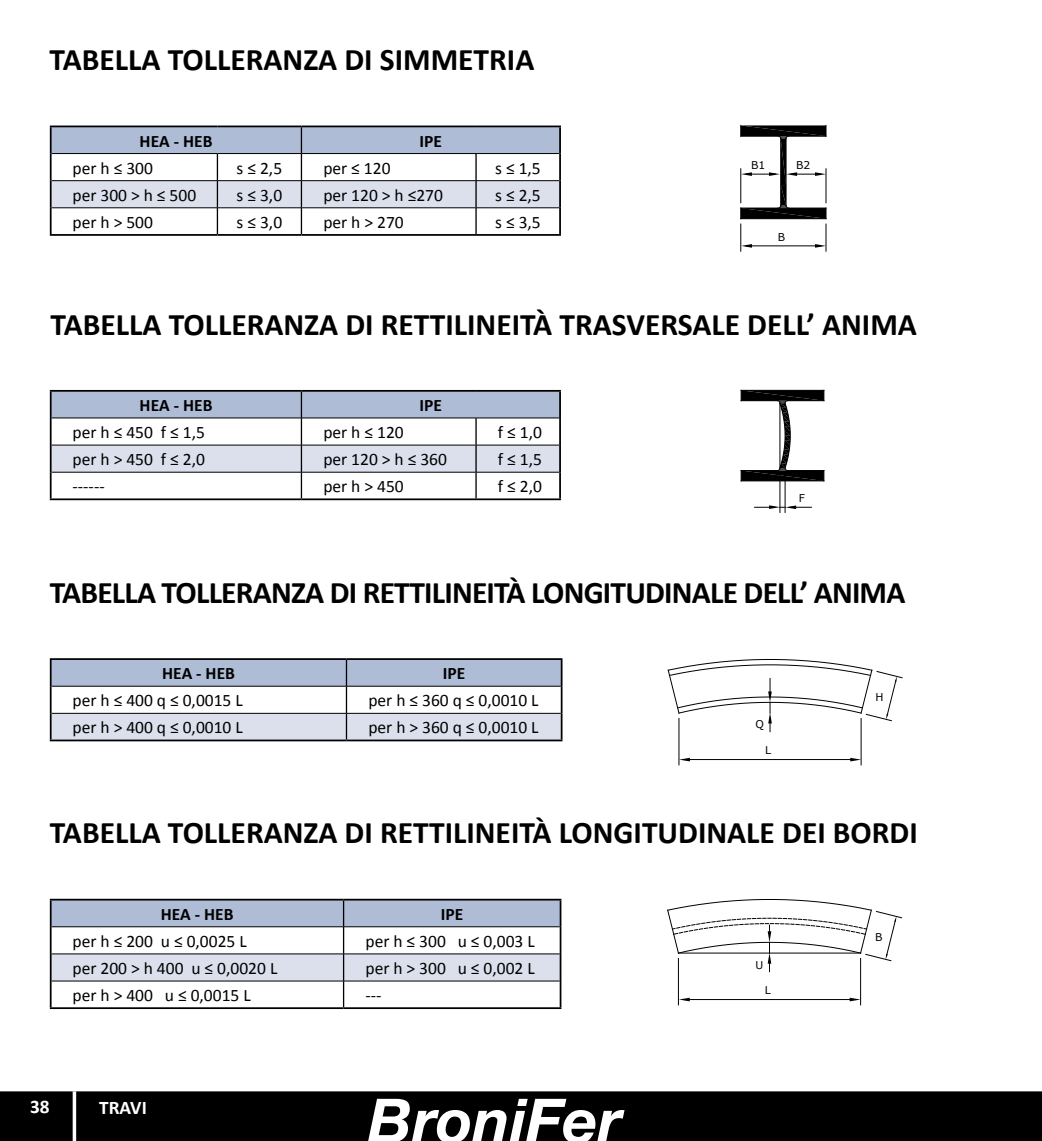
<style>
.page{position:relative;width:1042px;height:1141px;background:#fff}
.page>*{position:absolute;margin:0;border:0;box-sizing:border-box;transform-origin:0 0}
.t1{font:700 31.5px "Calibri";color:#000}
.t2{font:700 31.5px "Calibri";letter-spacing:-.025em;color:#000}
.t3{font:700 19.25px "Calibri";color:#fff}
.t4{font:17.5px "Calibri";color:#000}
.t5{font:700 17.5px "Calibri";color:#000}
.t6{font:10.67px "Verdana";color:#000}
</style>
<div class="page">
<div style="left:0;top:1091px;width:1042px;height:50px;background:#000"></div>
<hr style="left:73px;top:1091px;width:3px;height:50px;background:#fff">
<svg style="left:368px;top:1099px;width:256px;height:42px"></svg>
<hr style="left:50px;top:899px;width:294px;height:1px;background:#000">
<hr style="left:50px;top:900px;width:2px;height:27px;background:#000">
<hr style="left:344px;top:899px;width:217px;height:1px;background:#000">
<hr style="left:50px;top:927px;width:2px;height:27px;background:#000">
<hr style="left:50px;top:954px;width:2px;height:27px;background:#000">
<hr style="left:50px;top:981px;width:2px;height:26px;background:#000">
<hr style="left:50px;top:1007px;width:294px;height:2px;background:#000">
<hr style="left:344px;top:1007px;width:217px;height:2px;background:#000">
<svg style="left:51px;top:900px;width:510px;height:107px"></svg>
<hr style="left:52px;top:926px;width:292px;height:1px;background:#000">
<hr style="left:344px;top:926px;width:216px;height:1px;background:#000">
<hr style="left:52px;top:954px;width:292px;height:1px;background:#000">
<hr style="left:344px;top:954px;width:216px;height:1px;background:#000">
<hr style="left:52px;top:981px;width:292px;height:1px;background:#000">
<hr style="left:344px;top:981px;width:216px;height:1px;background:#000">
<hr style="left:50px;top:126px;width:167px;height:1px;background:#000">
<hr style="left:50px;top:127px;width:2px;height:27px;background:#000">
<hr style="left:476px;top:126px;width:85px;height:1px;background:#000">
<hr style="left:559px;top:127px;width:2px;height:27px;background:#000">
<hr style="left:50px;top:154px;width:2px;height:27px;background:#000">
<hr style="left:559px;top:154px;width:2px;height:27px;background:#000">
<hr style="left:50px;top:181px;width:2px;height:27px;background:#000">
<hr style="left:559px;top:181px;width:2px;height:27px;background:#000">
<hr style="left:50px;top:208px;width:2px;height:26px;background:#000">
<hr style="left:559px;top:208px;width:2px;height:26px;background:#000">
<hr style="left:50px;top:234px;width:167px;height:2px;background:#000">
<hr style="left:217px;top:234px;width:84px;height:2px;background:#000">
<hr style="left:301px;top:234px;width:175px;height:2px;background:#000">
<hr style="left:476px;top:234px;width:85px;height:2px;background:#000">
<svg style="left:51px;top:126px;width:509px;height:108px"></svg>
<hr style="left:475px;top:208px;width:2px;height:26px;background:#000">
<hr style="left:52px;top:153px;width:165px;height:1px;background:#000">
<hr style="left:217px;top:153px;width:84px;height:1px;background:#000">
<hr style="left:301px;top:153px;width:175px;height:1px;background:#000">
<hr style="left:476px;top:153px;width:83px;height:1px;background:#000">
<hr style="left:52px;top:180px;width:165px;height:1px;background:#000">
<hr style="left:217px;top:180px;width:84px;height:1px;background:#000">
<hr style="left:301px;top:180px;width:175px;height:1px;background:#000">
<hr style="left:476px;top:180px;width:83px;height:1px;background:#000">
<hr style="left:52px;top:207px;width:165px;height:1px;background:#000">
<hr style="left:217px;top:207px;width:84px;height:1px;background:#000">
<hr style="left:301px;top:207px;width:175px;height:1px;background:#000">
<hr style="left:476px;top:207px;width:83px;height:1px;background:#000">
<hr style="left:50px;top:390px;width:251px;height:2px;background:#000">
<hr style="left:50px;top:392px;width:2px;height:26px;background:#000">
<hr style="left:301px;top:390px;width:175px;height:2px;background:#000">
<hr style="left:476px;top:390px;width:85px;height:2px;background:#000">
<hr style="left:559px;top:392px;width:2px;height:26px;background:#000">
<hr style="left:50px;top:418px;width:2px;height:27px;background:#000">
<hr style="left:559px;top:418px;width:2px;height:27px;background:#000">
<hr style="left:50px;top:445px;width:2px;height:27px;background:#000">
<hr style="left:559px;top:445px;width:2px;height:27px;background:#000">
<hr style="left:50px;top:472px;width:2px;height:26px;background:#000">
<hr style="left:559px;top:472px;width:2px;height:26px;background:#000">
<hr style="left:50px;top:498px;width:251px;height:2px;background:#000">
<hr style="left:301px;top:498px;width:175px;height:2px;background:#000">
<hr style="left:476px;top:498px;width:85px;height:2px;background:#000">
<svg style="left:51px;top:391px;width:509px;height:107px"></svg>
<hr style="left:475px;top:472px;width:2px;height:26px;background:#000">
<hr style="left:52px;top:418px;width:249px;height:1px;background:#000">
<hr style="left:301px;top:418px;width:175px;height:1px;background:#000">
<hr style="left:476px;top:418px;width:83px;height:1px;background:#000">
<hr style="left:52px;top:445px;width:249px;height:1px;background:#000">
<hr style="left:301px;top:445px;width:175px;height:1px;background:#000">
<hr style="left:476px;top:445px;width:83px;height:1px;background:#000">
<hr style="left:52px;top:472px;width:249px;height:1px;background:#000">
<hr style="left:301px;top:472px;width:175px;height:1px;background:#000">
<hr style="left:476px;top:472px;width:83px;height:1px;background:#000">
<hr style="left:50px;top:658px;width:296px;height:2px;background:#000">
<hr style="left:50px;top:660px;width:2px;height:26px;background:#000">
<hr style="left:346px;top:658px;width:216px;height:2px;background:#000">
<hr style="left:50px;top:686px;width:2px;height:27px;background:#000">
<hr style="left:50px;top:713px;width:2px;height:27px;background:#000">
<hr style="left:50px;top:740px;width:296px;height:1px;background:#000">
<hr style="left:346px;top:740px;width:216px;height:1px;background:#000">
<svg style="left:51px;top:659px;width:511px;height:81px"></svg>
<hr style="left:52px;top:686px;width:294px;height:1px;background:#000">
<hr style="left:346px;top:686px;width:215px;height:1px;background:#000">
<hr style="left:52px;top:713px;width:294px;height:1px;background:#000">
<hr style="left:346px;top:713px;width:215px;height:1px;background:#000">
<svg style="left:740px;top:125px;width:86px;height:126px"></svg>
<hr style="left:741px;top:481px;width:83px;height:1px;background:#000">
<svg style="left:741px;top:390px;width:83px;height:91px"></svg>
<hr style="left:779px;top:473px;width:1px;height:39px;background:#000">
<hr style="left:785px;top:473px;width:1px;height:39px;background:#000">
<svg style="left:754px;top:505px;width:57px;height:4px"></svg>
<svg style="left:679px;top:758px;width:11px;height:3px"></svg>
<svg style="left:850px;top:758px;width:11px;height:3px"></svg>
<hr style="left:678px;top:718px;width:1px;height:47px;background:#000">
<hr style="left:861px;top:718px;width:1px;height:47px;background:#000">
<hr style="left:684px;top:759px;width:172px;height:1px;background:#000">
<svg style="left:667px;top:659px;width:235px;height:73px"></svg>
<svg style="left:679px;top:998px;width:11px;height:3px"></svg>
<svg style="left:849px;top:998px;width:11px;height:3px"></svg>
<hr style="left:678px;top:958px;width:1px;height:47px;background:#000">
<hr style="left:860px;top:958px;width:1px;height:47px;background:#000">
<hr style="left:684px;top:999px;width:171px;height:1px;background:#000">
<svg style="left:667px;top:899px;width:235px;height:73px"></svg>
<h1 class="t1" style="left:50px;top:40px;width:486px">TABELLA TOLLERANZA DI SIMMETRIA</h1>
<p class="t5" style="left:140px;top:130px;width:74px">HEA - HEB</p>
<p class="t5" style="left:419px;top:130px;width:24px">IPE</p>
<p class="t4" style="left:73px;top:157px;width:82px">per h ≤ 300</p>
<p class="t4" style="left:237px;top:157px;width:47px">s ≤ 2,5</p>
<p class="t4" style="left:323px;top:157px;width:69px">per ≤ 120</p>
<p class="t4" style="left:495px;top:157px;width:47px">s ≤ 1,5</p>
<p class="t4" style="left:73px;top:184px;width:125px">per 300 &gt; h ≤ 500</p>
<p class="t4" style="left:237px;top:184px;width:47px">s ≤ 3,0</p>
<p class="t4" style="left:323px;top:184px;width:121px">per 120 &gt; h ≤270</p>
<p class="t4" style="left:495px;top:184px;width:47px">s ≤ 2,5</p>
<p class="t4" style="left:73px;top:211px;width:82px">per h &gt; 500</p>
<p class="t4" style="left:237px;top:211px;width:47px">s ≤ 3,0</p>
<p class="t4" style="left:323px;top:211px;width:82px">per h &gt; 270</p>
<p class="t4" style="left:495px;top:211px;width:47px">s ≤ 3,5</p>
<p class="t6" style="left:751px;top:158px;width:16px">B1</p>
<p class="t6" style="left:796px;top:158px;width:16px">B2</p>
<p class="t6" style="left:778px;top:230px;width:9px">B</p>
<h1 class="t1" style="left:51px;top:305px;width:868px">TABELLA TOLLERANZA DI RETTILINEITÀ TRASVERSALE DELL’ ANIMA</h1>
<p class="t5" style="left:140px;top:394px;width:74px">HEA - HEB</p>
<p class="t5" style="left:419px;top:394px;width:24px">IPE</p>
<p class="t4" style="left:73px;top:421px;width:134px">per h ≤ 450 f ≤ 1,5</p>
<p class="t4" style="left:323px;top:421px;width:82px">per h ≤ 120</p>
<p class="t4" style="left:498px;top:421px;width:46px">f ≤ 1,0</p>
<p class="t4" style="left:73px;top:449px;width:134px">per h &gt; 450 f ≤ 2,0</p>
<p class="t4" style="left:323px;top:449px;width:125px">per 120 &gt; h ≤ 360</p>
<p class="t4" style="left:498px;top:449px;width:46px">f ≤ 1,5</p>
<p class="t4" style="left:73px;top:476px;width:34px">------</p>
<p class="t4" style="left:323px;top:476px;width:82px">per h &gt; 450</p>
<p class="t4" style="left:498px;top:476px;width:46px">f ≤ 2,0</p>
<p class="t6" style="left:799px;top:491px;width:8px">F</p>
<h1 class="t2" style="left:50px;top:573px;width:857px">TABELLA TOLLERANZA DI RETTILINEITÀ LONGITUDINALE DELL’ ANIMA</h1>
<p class="t5" style="left:162px;top:663px;width:74px">HEA - HEB</p>
<p class="t5" style="left:443px;top:663px;width:24px">IPE</p>
<p class="t4" style="left:73px;top:690px;width:172px">per h ≤ 400 q ≤ 0,0015 L</p>
<p class="t4" style="left:368px;top:690px;width:172px">per h ≤ 360 q ≤ 0,0010 L</p>
<p class="t4" style="left:73px;top:717px;width:172px">per h &gt; 400 q ≤ 0,0010 L</p>
<p class="t4" style="left:368px;top:717px;width:172px">per h &gt; 360 q ≤ 0,0010 L</p>
<p class="t6" style="left:755px;top:717px;width:10px">Q</p>
<p class="t6" style="left:765px;top:744px;width:7px">L</p>
<p class="t6" style="left:875px;top:690px;width:10px">H</p>
<h1 class="t1" style="left:50px;top:813px;width:869px">TABELLA TOLLERANZA DI RETTILINEITÀ LONGITUDINALE DEI BORDI</h1>
<p class="t5" style="left:161px;top:903px;width:74px">HEA - HEB</p>
<p class="t5" style="left:441px;top:903px;width:24px">IPE</p>
<p class="t4" style="left:73px;top:930px;width:176px">per h ≤ 200 u ≤ 0,0025 L</p>
<p class="t4" style="left:365px;top:930px;width:171px">per h ≤ 300 u ≤ 0,003 L</p>
<p class="t4" style="left:73px;top:957px;width:206px">per 200 &gt; h 400 u ≤ 0,0020 L</p>
<p class="t4" style="left:365px;top:957px;width:171px">per h &gt; 300 u ≤ 0,002 L</p>
<p class="t4" style="left:73px;top:984px;width:180px">per h &gt; 400 u ≤ 0,0015 L</p>
<p class="t4" style="left:365px;top:984px;width:18px">---</p>
<p class="t3" style="left:30px;top:1095px;width:21px">38</p>
<p class="t3" style="left:99px;top:1095px;width:49px">TRAVI</p>
<p class="t6" style="left:755px;top:958px;width:9px">U</p>
<p class="t6" style="left:764px;top:983px;width:7px">L</p>
<p class="t6" style="left:875px;top:930px;width:9px">B</p>
</div>
